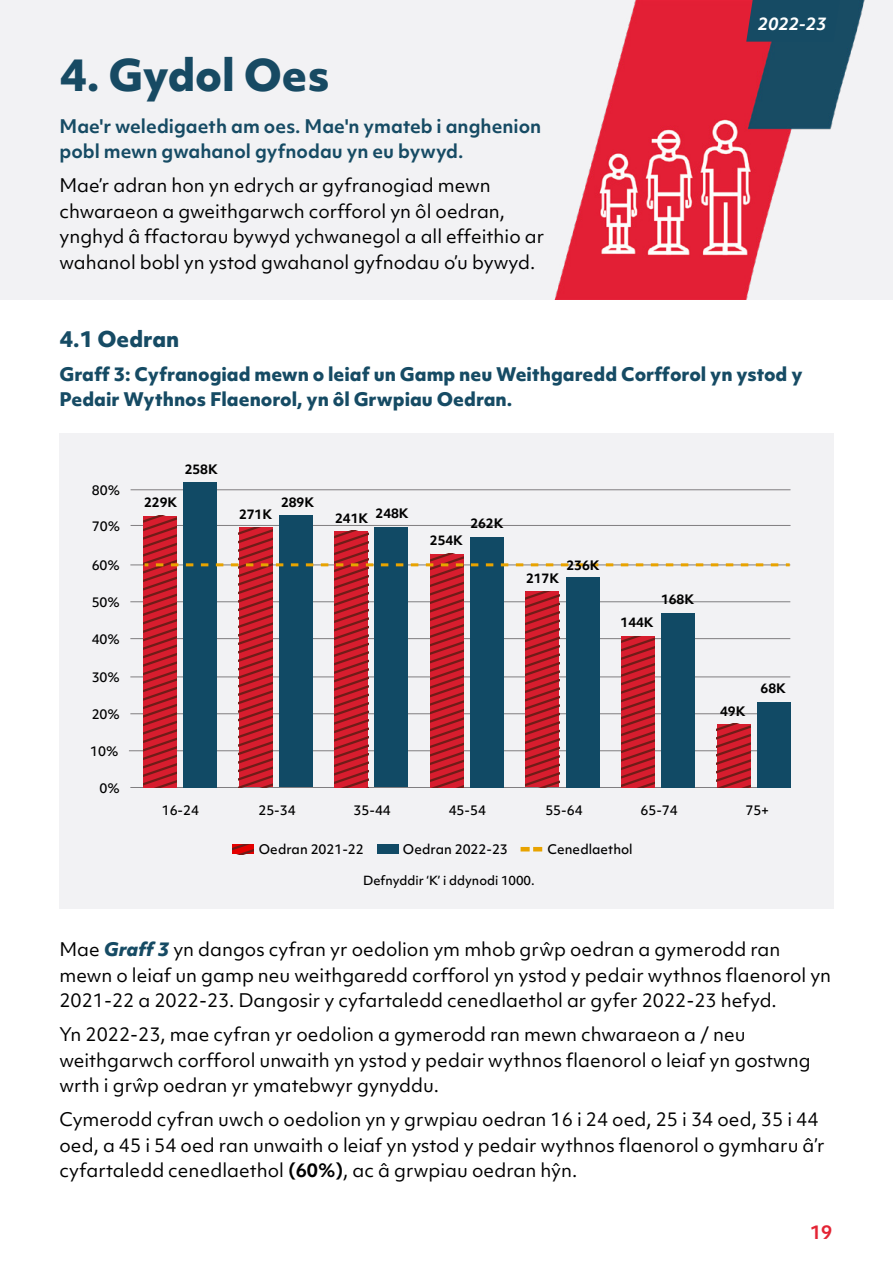
<style>
.page{position:relative;width:893px;height:1263px;background:#fff}
.page>*{position:absolute;margin:0;border:0;box-sizing:border-box;transform-origin:0 0}
.t1{font:800 42px "Objektiv Mk 1";letter-spacing:-.005em;color:#174a63}
.t2{font:800 21px "Objektiv Mk 1";color:#164b64}
.BODY_COPY{font:18px/25.5px "Objektiv Mk 1";color:#000}
.Body_Bold{font:800 18px/25.5px "Objektiv Mk 1";color:#164b64}
.BODY_COPY_BOLD_BLUE{font:700 18px/25.5px "Objektiv Mk 1";color:#164b64}
.t3{font:700 18px "Objektiv Mk 1";color:#e32434}
.t4{font:italic 700 16.5px "Objektiv Mk 1";color:#fff}
.t5{font:500 12.75px "Objektiv Mk 1";color:#000}
.t6{font:700 12.6px "Objektiv Mk 1";color:#000}
.t7{font:500 12.15px "Objektiv Mk 1";color:#000}
.s1{font-weight:800;font-style:italic;color:#164b64}
.s2{font-weight:700}
</style>
<div class="page">
<div style="left:0;top:0;width:893px;height:300px;background:#f2f2f4"></div>
<div style="left:59px;top:433px;width:774px;height:476px;background:#f2f2f4"></div>
<hr style="left:131px;top:525px;width:659px;height:1px;background:#807e80">
<hr style="left:130px;top:601px;width:660px;height:1px;background:#807e80">
<hr style="left:130px;top:638px;width:660px;height:1px;background:#807e80">
<hr style="left:130px;top:677px;width:660px;height:1px;background:#807e80">
<hr style="left:130px;top:713px;width:660px;height:1px;background:#807e80">
<hr style="left:129px;top:750px;width:660px;height:1px;background:#807e80">
<hr style="left:130px;top:787px;width:660px;height:1px;background:#807e80">
<hr style="left:130px;top:565px;width:660px;height:1px;background:#807e80">
<hr style="left:131px;top:489px;width:659px;height:1px;background:#807e80">
<div style="left:183px;top:482px;width:34px;height:305px;background:#114a65"></div>
<svg style="left:143px;top:516px;width:647px;height:271px"></svg>
<div style="left:377px;top:844px;width:22px;height:10px;background:#114a65"></div>
<svg style="left:232px;top:844px;width:22px;height:10px"></svg>
<svg style="left:521px;top:847px;width:21px;height:4px"></svg>
<img style="left:554px;top:0;width:311px;height:300px">
<div style="left:746px;top:0;width:94px;height:42px;background:#164b64"></div>
<h2 class="t1" style="left:60px;top:45px;width:272px">4. Gydol Oes</h2>
<p class="BODY_COPY_BOLD_BLUE" style="left:60px;top:113px;width:483px">Mae'r weledigaeth am oes. Mae'n ymateb i anghenion pobl mewn gwahanol gyfnodau yn eu bywyd.</p>
<p class="BODY_COPY" style="left:60px;top:173px;width:486px">Mae’r adran hon yn edrych ar gyfranogiad mewn chwaraeon a gweithgarwch corfforol yn ôl oedran, ynghyd â ffactorau bywyd ychwanegol a all effeithio ar wahanol bobl yn ystod gwahanol gyfnodau o’u bywyd.</p>
<p class="t4" style="left:758px;top:12px;width:70px">2022-23</p>
<h3 class="t2" style="left:60px;top:324px;width:121px">4.1 Oedran</h3>
<p class="Body_Bold" style="left:60px;top:360px;width:744px">Graff 3: Cyfranogiad mewn o leiaf un Gamp neu Weithgaredd Corfforol yn ystod y<br>Pedair Wythnos Flaenorol, yn ôl Grwpiau Oedran.</p>
<p class="t5" style="left:92px;top:481px;width:30px">80%</p>
<p class="t5" style="left:92px;top:517px;width:30px">70%</p>
<p class="t5" style="left:92px;top:556px;width:30px">60%</p>
<p class="t5" style="left:92px;top:593px;width:30px">50%</p>
<p class="t5" style="left:92px;top:630px;width:30px">40%</p>
<p class="t5" style="left:92px;top:668px;width:30px">30%</p>
<p class="t5" style="left:92px;top:705px;width:30px">20%</p>
<p class="t5" style="left:90px;top:742px;width:30px">10%</p>
<p class="t5" style="left:100px;top:779px;width:22px">0%</p>
<p class="t6" style="left:185px;top:461px;width:35px">258K</p>
<p class="t6" style="left:144px;top:494px;width:35px">229K</p>
<p class="t6" style="left:239px;top:505px;width:35px">271K</p>
<p class="t6" style="left:281px;top:493px;width:35px">289K</p>
<p class="t6" style="left:335px;top:507px;width:75px">241K 248K</p>
<p class="t6" style="left:430px;top:531px;width:35px">254K</p>
<p class="t6" style="left:470px;top:514px;width:35px">262K</p>
<p class="t6" style="left:526px;top:570px;width:35px">217K</p>
<p class="t6" style="left:566px;top:556px;width:35px">236K</p>
<p class="t6" style="left:621px;top:614px;width:35px">144K</p>
<p class="t6" style="left:661px;top:591px;width:35px">168K</p>
<p class="t6" style="left:720px;top:702px;width:27px">49K</p>
<p class="t6" style="left:761px;top:679px;width:27px">68K</p>
<p class="t5" style="left:162px;top:801px;width:39px">16-24</p>
<p class="t5" style="left:258px;top:801px;width:39px">25-34</p>
<p class="t5" style="left:354px;top:801px;width:39px">35-44</p>
<p class="t5" style="left:449px;top:801px;width:39px">45-54</p>
<p class="t5" style="left:545px;top:801px;width:39px">55-64</p>
<p class="t5" style="left:640px;top:801px;width:39px">65-74</p>
<p class="t5" style="left:745px;top:801px;width:25px">75+</p>
<p class="t5" style="left:403px;top:840px;width:106px">Oedran 2022-23</p>
<p class="t5" style="left:259px;top:840px;width:106px">Oedran 2021-22</p>
<p class="t5" style="left:547px;top:840px;width:87px">Cenedlaethol</p>
<p class="t7" style="left:363px;top:872px;width:173px">Defnyddir ‘K’ i ddynodi 1000.</p>
<p class="BODY_COPY" style="left:59px;top:937px;width:773px">Mae <span class="s1">Graff 3</span> yn dangos cyfran yr oedolion ym mhob grŵp oedran a gymerodd ran mewn o leiaf un gamp neu weithgaredd corfforol yn ystod y pedair wythnos flaenorol yn<br>2021-22 a 2022-23. Dangosir y cyfartaledd cenedlaethol ar gyfer 2022-23 hefyd.</p>
<p class="BODY_COPY" style="left:59px;top:1022px;width:753px">Yn 2022-23, mae cyfran yr oedolion a gymerodd ran mewn chwaraeon a / neu weithgarwch corfforol unwaith yn ystod y pedair wythnos flaenorol o leiaf yn gostwng wrth i grŵp oedran yr ymatebwyr gynyddu.</p>
<p class="BODY_COPY" style="left:59px;top:1107px;width:767px">Cymerodd cyfran uwch o oedolion yn y grwpiau oedran 16 i 24 oed, 25 i 34 oed, 35 i 44 oed, a 45 i 54 oed ran unwaith o leiaf yn ystod y pedair wythnos flaenorol o gymharu â’r cyfartaledd cenedlaethol <span class="s2">(60%)</span>, ac â grwpiau oedran hŷn.</p>
<p class="t3" style="left:810px;top:1219px;width:24px">19</p>
</div>
